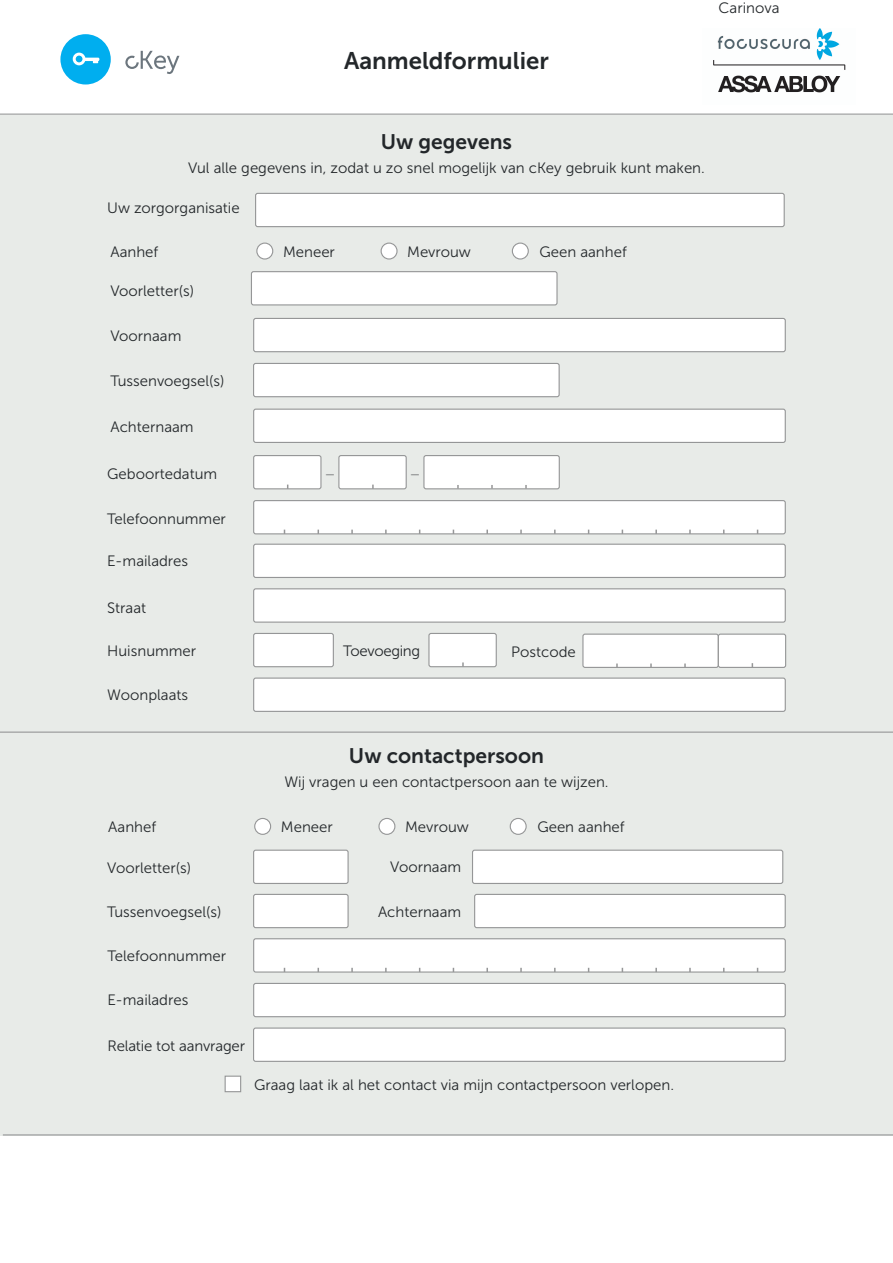
<style>
.page{position:relative;width:893px;height:1263px;background:#fff}
.page>*{position:absolute;margin:0;border:0;box-sizing:border-box;transform-origin:0 0}
.t1{font:24px "Museo Sans 700";color:#23272a}
.t2{font:21px "Museo Sans 700";color:#23272a}
.t3{font:15px "Museo Sans 300";color:#23272a}
.t4{font:15px "Museo Sans 300";letter-spacing:-.02em;color:#23272a}
.t5{font:15px "Museo Sans 500";color:#959697}
</style>
<div class="page">
<div style="left:0;top:115px;width:893px;height:1021px;background:#e8ebe8"></div>
<div style="left:254px;top:983px;width:531px;height:34px;background:#fff;border-radius:2px"></div>
<div style="left:253px;top:983px;width:533px;height:34px;border:1px solid #959697;border-radius:2px"></div>
<div style="left:254px;top:544px;width:531px;height:33px;background:#fff;border-radius:2px"></div>
<div style="left:253px;top:544px;width:533px;height:34px;border:1px solid #959697;border-radius:2px"></div>
<div style="left:254px;top:589px;width:531px;height:33px;background:#fff;border-radius:2px"></div>
<div style="left:253px;top:588px;width:533px;height:35px;border:1px solid #959697;border-radius:2px"></div>
<div style="left:254px;top:678px;width:531px;height:33px;background:#fff;border-radius:2px"></div>
<div style="left:253px;top:677px;width:533px;height:35px;border:1px solid #959697;border-radius:2px"></div>
<div style="left:254px;top:633px;width:79px;height:34px;background:#fff;border-radius:2px"></div>
<div style="left:253px;top:633px;width:81px;height:34px;border:1px solid #959697;border-radius:2px"></div>
<div style="left:254px;top:1028px;width:531px;height:33px;background:#fff;border-radius:2px"></div>
<div style="left:253px;top:1027px;width:533px;height:35px;border:1px solid #959697;border-radius:2px"></div>
<svg style="left:224px;top:1075px;width:18px;height:18px"></svg>
<hr style="left:0;top:731px;width:893px;height:2px;background:#959697">
<hr style="left:3px;top:1134px;width:890px;height:1px;background:#959697">
<div style="left:429px;top:633px;width:67px;height:34px;background:#fff;border-radius:2px"></div>
<div style="left:428px;top:633px;width:69px;height:34px;border:1px solid #959697;border-radius:2px"></div>
<div style="left:339px;top:456px;width:67px;height:33px;background:#fff;border-radius:2px"></div>
<div style="left:338px;top:455px;width:69px;height:34px;border:1px solid #959697;border-radius:2px"></div>
<div style="left:254px;top:456px;width:67px;height:33px;background:#fff;border-radius:2px"></div>
<div style="left:253px;top:455px;width:68px;height:34px;border:1px solid #959697;border-radius:2px"></div>
<div style="left:424px;top:456px;width:135px;height:33px;background:#fff;border-radius:2px"></div>
<div style="left:423px;top:455px;width:137px;height:34px;border:1px solid #959697;border-radius:2px"></div>
<div style="left:251px;top:272px;width:306px;height:33px;background:#fff;border-radius:2px"></div>
<div style="left:251px;top:271px;width:307px;height:34px;border:1px solid #959697;border-radius:2px"></div>
<div style="left:254px;top:363px;width:305px;height:34px;background:#fff;border-radius:2px"></div>
<div style="left:253px;top:363px;width:307px;height:34px;border:1px solid #959697;border-radius:2px"></div>
<div style="left:254px;top:318px;width:531px;height:34px;background:#fff;border-radius:2px"></div>
<div style="left:253px;top:318px;width:533px;height:34px;border:1px solid #959697;border-radius:2px"></div>
<div style="left:254px;top:409px;width:531px;height:33px;background:#fff;border-radius:2px"></div>
<div style="left:253px;top:409px;width:533px;height:34px;border:1px solid #959697;border-radius:2px"></div>
<div style="left:583px;top:634px;width:135px;height:33px;background:#fff;border-radius:2px"></div>
<div style="left:582px;top:633px;width:137px;height:35px;border:1px solid #959697;border-radius:2px"></div>
<div style="left:257px;top:243px;width:16px;height:16px;background:#fff;border-radius:50%"></div>
<div style="left:256px;top:243px;width:17px;height:17px;border:1px solid #959697;border-radius:50%"></div>
<div style="left:381px;top:243px;width:16px;height:16px;background:#fff;border-radius:50%"></div>
<div style="left:381px;top:243px;width:17px;height:17px;border:1px solid #959697;border-radius:50%"></div>
<div style="left:512px;top:243px;width:16px;height:16px;background:#fff;border-radius:50%"></div>
<div style="left:512px;top:243px;width:17px;height:17px;border:1px solid #959697;border-radius:50%"></div>
<div style="left:254px;top:501px;width:531px;height:33px;background:#fff;border-radius:2px"></div>
<div style="left:253px;top:500px;width:533px;height:34px;border:1px solid #959697;border-radius:2px"></div>
<div style="left:254px;top:939px;width:531px;height:33px;background:#fff;border-radius:2px"></div>
<div style="left:253px;top:938px;width:533px;height:34px;border:1px solid #959697;border-radius:2px"></div>
<div style="left:718px;top:634px;width:68px;height:33px;background:#fff;border-radius:2px"></div>
<div style="left:718px;top:633px;width:68px;height:35px;border:1px solid #959697;border-radius:2px"></div>
<div style="left:255px;top:818px;width:16px;height:16px;background:#fff;border-radius:50%"></div>
<div style="left:254px;top:818px;width:17px;height:17px;border:1px solid #959697;border-radius:50%"></div>
<div style="left:379px;top:818px;width:16px;height:16px;background:#fff;border-radius:50%"></div>
<div style="left:378px;top:818px;width:17px;height:17px;border:1px solid #959697;border-radius:50%"></div>
<div style="left:510px;top:818px;width:16px;height:16px;background:#fff;border-radius:50%"></div>
<div style="left:510px;top:818px;width:17px;height:17px;border:1px solid #959697;border-radius:50%"></div>
<div style="left:254px;top:850px;width:94px;height:33px;background:#fff;border-radius:2px"></div>
<div style="left:253px;top:850px;width:96px;height:34px;border:1px solid #959697;border-radius:2px"></div>
<div style="left:254px;top:894px;width:94px;height:34px;background:#fff;border-radius:2px"></div>
<div style="left:253px;top:894px;width:96px;height:34px;border:1px solid #959697;border-radius:2px"></div>
<div style="left:475px;top:894px;width:310px;height:34px;background:#fff;border-radius:2px"></div>
<div style="left:474px;top:894px;width:312px;height:34px;border:1px solid #959697;border-radius:2px"></div>
<div style="left:472px;top:850px;width:311px;height:33px;background:#fff;border-radius:2px"></div>
<div style="left:472px;top:850px;width:311px;height:34px;border:1px solid #959697;border-radius:2px"></div>
<hr style="left:0;top:114px;width:893px;height:1px;background:#959697">
<svg style="left:125px;top:51px;width:54px;height:23px"></svg>
<div style="left:60px;top:34px;width:51px;height:51px;background:#00aeef;border-radius:50%"></div>
<svg style="left:73px;top:53px;width:26px;height:12px"></svg>
<div style="left:256px;top:193px;width:528px;height:34px;background:#fff;border-radius:2px"></div>
<div style="left:255px;top:193px;width:530px;height:34px;border:1px solid #959697;border-radius:2px"></div>
<img style="left:713px;top:28px;width:133px;height:65px">
<p class="t1" style="left:344px;top:47px;width:206px">Aanmeldformulier</p>
<p class="t3" style="left:719px;top:0;width:62px">Carinova</p>
<p class="t2" style="left:381px;top:130px;width:133px">Uw gegevens</p>
<p class="t3" style="left:188px;top:160px;width:518px">Vul alle gegevens in, zodat u zo snel mogelijk van cKey gebruik kunt maken.</p>
<p class="t3" style="left:107px;top:200px;width:134px">Uw zorgorganisatie</p>
<p class="t3" style="left:110px;top:243px;width:49px">Aanhef</p>
<p class="t3" style="left:283px;top:243px;width:53px">Meneer</p>
<p class="t3" style="left:407px;top:243px;width:65px">Mevrouw</p>
<p class="t3" style="left:539px;top:243px;width:89px">Geen aanhef</p>
<p class="t3" style="left:110px;top:282px;width:85px">Voorletter(s)</p>
<p class="t3" style="left:110px;top:328px;width:73px">Voornaam</p>
<p class="t3" style="left:110px;top:373px;width:116px">Tussenvoegsel(s)</p>
<p class="t3" style="left:110px;top:418px;width:85px">Achternaam</p>
<p class="t3" style="left:107px;top:466px;width:111px">Geboortedatum</p>
<p class="t3" style="left:107px;top:510px;width:120px">Telefoonnummer</p>
<p class="t3" style="left:107px;top:552px;width:82px">E-mailadres</p>
<p class="t3" style="left:107px;top:599px;width:40px">Straat</p>
<p class="t5" style="left:325px;top:465px;width:12px">–</p>
<p class="t5" style="left:410px;top:465px;width:12px">–</p>
<p class="t3" style="left:107px;top:643px;width:91px">Huisnummer</p>
<p class="t4" style="left:343px;top:643px;width:79px">Toevoeging</p>
<p class="t3" style="left:511px;top:644px;width:66px">Postcode</p>
<p class="t3" style="left:107px;top:687px;width:82px">Woonplaats</p>
<p class="t2" style="left:349px;top:744px;width:197px">Uw contactpersoon</p>
<p class="t3" style="left:284px;top:774px;width:326px">Wij vragen u een contactpersoon aan te wijzen.</p>
<p class="t3" style="left:108px;top:819px;width:49px">Aanhef</p>
<p class="t3" style="left:281px;top:819px;width:53px">Meneer</p>
<p class="t3" style="left:405px;top:819px;width:65px">Mevrouw</p>
<p class="t3" style="left:537px;top:819px;width:89px">Geen aanhef</p>
<p class="t3" style="left:107px;top:860px;width:85px">Voorletter(s)</p>
<p class="t3" style="left:107px;top:904px;width:116px">Tussenvoegsel(s)</p>
<p class="t3" style="left:378px;top:904px;width:85px">Achternaam</p>
<p class="t3" style="left:390px;top:859px;width:73px">Voornaam</p>
<p class="t3" style="left:107px;top:948px;width:120px">Telefoonnummer</p>
<p class="t3" style="left:107px;top:991px;width:82px">E-mailadres</p>
<p class="t3" style="left:107px;top:1038px;width:139px">Relatie tot aanvrager</p>
<p class="t3" style="left:254px;top:1076px;width:421px">Graag laat ik al het contact via mijn contactpersoon verlopen.</p>
</div>
